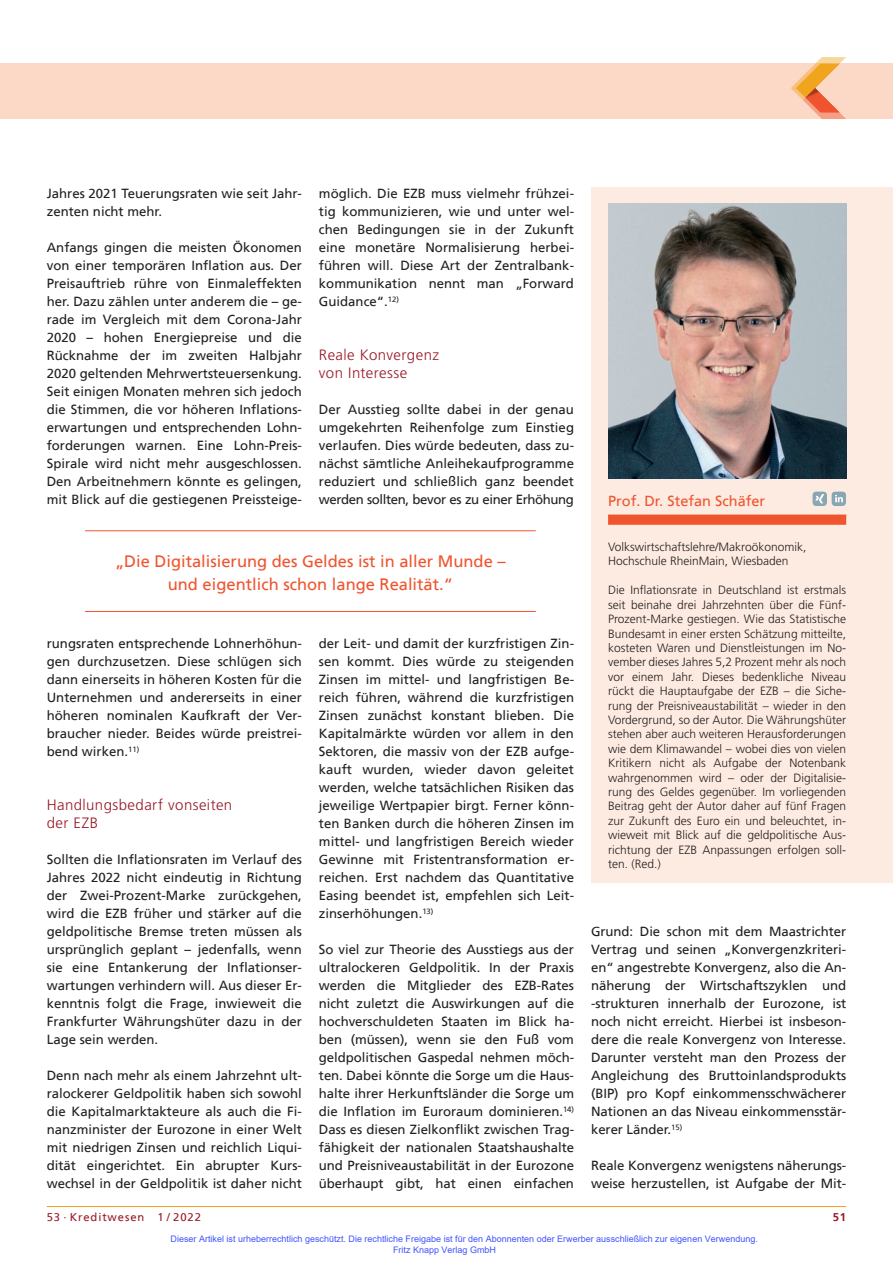
<style>
.page{position:relative;width:893px;height:1263px;background:#fff}
.page>*{position:absolute;margin:0;border:0;box-sizing:border-box;transform-origin:0 0}
.t1{font:16.5px/22.5px "Frutiger";color:#f0542e;text-align:center}
.t2{font:300 15px/18px "Frutiger";letter-spacing:.03em;color:#981a26}
.t3{font:14.55px "Frutiger";color:#f0542e}
.t4{font:13.2px/18px "Frutiger";color:#231f20;text-align:justify}
.t5{font:300 12px/14.4px "Frutiger";color:#231f20}
.t6{font:11.25px "Frutiger";letter-spacing:.08em;color:#981a26}
.t7{font:700 11.25px "Frutiger";color:#981a26}
.t8{font:9px/10.8px "Arial";color:#4054ff}
</style>
<div class="page">
<hr style="left:47px;top:1206px;width:799px;height:1px;background:#f1a31e">
<div style="left:0;top:64px;width:893px;height:55px;background:#fcd9c7"></div>
<svg style="left:791px;top:57px;width:55px;height:62px"></svg>
<div style="left:591px;top:187px;width:302px;height:695px;background:#fdebe1"></div>
<div style="left:608px;top:514px;width:238px;height:11px;background:#f0542e"></div>
<img style="left:608px;top:204px;width:238px;height:274px">
<svg style="left:812px;top:491px;width:34px;height:15px"></svg>
<hr style="left:85px;top:530px;width:451px;height:1px;background:#f0542e">
<hr style="left:85px;top:611px;width:451px;height:1px;background:#f0542e">
<p class="t4" style="left:47px;top:185px;width:257px">Jahres 2021 Teuerungsraten wie seit Jahr&shy;zenten nicht mehr.</p>
<p class="t4" style="left:47px;top:239px;width:257px">Anfangs gingen die meisten Ökonomen von einer temporären Inflation aus. Der Preisauftrieb rühre von Einmaleffekten her. Dazu zählen unter anderem die – ge&shy;rade im Vergleich mit dem Corona-Jahr 2020 – hohen Energiepreise und die Rücknahme der im zweiten Halbjahr 2020 geltenden Mehrwertsteuersenkung.<br>Seit einigen Monaten mehren sich jedoch die Stimmen, die vor höheren Inflations&shy;erwartungen und entsprechenden Lohn&shy;forderungen warnen. Eine Lohn-Preis-Spirale wird nicht mehr ausgeschlossen.<br>Den Arbeitnehmern könnte es gelingen, mit Blick auf die gestiegenen Preissteige-</p>
<p class="t4" style="left:319px;top:185px;width:257px">möglich. Die EZB muss vielmehr frühzei&shy;tig kommunizieren, wie und unter wel&shy;chen Bedingungen sie in der Zukunft eine monetäre Normalisierung herbei&shy;führen will. Diese Art der Zentralbank&shy;kommunikation nennt man „Forward Guidance“.<sup>12)</sup></p>
<p class="t2" style="left:319px;top:346px;width:122px">Reale Konvergenz von Interesse</p>
<p class="t4" style="left:319px;top:401px;width:257px">Der Ausstieg sollte dabei in der genau umgekehrten Reihenfolge zum Einstieg verlaufen. Dies würde bedeuten, dass zu&shy;nächst sämtliche Anleihekaufprogramme reduziert und schließlich ganz beendet werden sollten, bevor es zu einer Erhöhung</p>
<p class="t1" style="left:115px;top:551px;width:392px">„Die Digitalisierung des Geldes ist in aller Munde – und eigentlich schon lange Realität.“</p>
<p class="t4" style="left:47px;top:635px;width:257px">rungsraten entsprechende Lohnerhöhun&shy;gen durchzusetzen. Diese schlügen sich dann einerseits in höheren Kosten für die Unternehmen und andererseits in einer höheren nominalen Kaufkraft der Ver&shy;braucher nieder. Beides würde preistrei&shy;bend wirken.<sup>11)</sup></p>
<p class="t2" style="left:47px;top:796px;width:187px">Handlungsbedarf vonseiten der EZB</p>
<p class="t4" style="left:47px;top:851px;width:257px">Sollten die Inflationsraten im Verlauf des Jahres 2022 nicht eindeutig in Richtung der Zwei-Prozent-Marke zurückgehen, wird die EZB früher und stärker auf die geldpolitische Bremse treten müssen als ursprünglich geplant – jedenfalls, wenn sie eine Entankerung der Inflationser&shy;wartungen verhindern will. Aus dieser Er&shy;kenntnis folgt die Frage, inwieweit die Frankfurter Währungshüter dazu in der Lage sein werden.</p>
<p class="t4" style="left:47px;top:1067px;width:257px">Denn nach mehr als einem Jahrzehnt ult&shy;ralockerer Geldpolitik haben sich sowohl die Kapitalmarktakteure als auch die Fi&shy;nanzminister der Eurozone in einer Welt mit niedrigen Zinsen und reichlich Liqui&shy;dität eingerichtet. Ein abrupter Kurs&shy;wechsel in der Geldpolitik ist daher nicht</p>
<p class="t4" style="left:319px;top:635px;width:257px">der Leit- und damit der kurzfristigen Zin&shy;sen kommt. Dies würde zu steigenden Zinsen im mittel- und langfristigen Be&shy;reich führen, während die kurzfristigen Zinsen zunächst konstant blieben. Die Kapitalmärkte würden vor allem in den Sektoren, die massiv von der EZB aufge&shy;kauft wurden, wieder davon geleitet werden, welche tatsächlichen Risiken das jeweilige Wertpapier birgt. Ferner könn&shy;ten Banken durch die höheren Zinsen im mittel- und langfristigen Bereich wieder Gewinne mit Fristentransformation er&shy;reichen. Erst nachdem das Quantitative Easing beendet ist, empfehlen sich Leit&shy;zinserhöhungen.<sup>13)</sup></p>
<p class="t4" style="left:319px;top:941px;width:257px">So viel zur Theorie des Ausstiegs aus der ultralockeren Geldpolitik. In der Praxis werden die Mitglieder des EZB-Rates nicht zuletzt die Auswirkungen auf die hochverschuldeten Staaten im Blick ha&shy;ben (müssen), wenn sie den Fuß vom geldpolitischen Gaspedal nehmen möch&shy;ten. Dabei könnte die Sorge um die Haus&shy;halte ihrer Herkunftsländer die Sorge um die Inflation im Euroraum dominieren.<sup>14)<br></sup>Dass es diesen Zielkonflikt zwischen Trag&shy;fähigkeit der nationalen Staatshaushalte und Preisniveaustabilität in der Eurozone überhaupt gibt, hat einen einfachen</p>
<p class="t3" style="left:608px;top:494px;width:159px">Prof. Dr. Stefan Schäfer</p>
<p class="t5" style="left:608px;top:539px;width:200px">Volkswirtschaftslehre/Makroökonomik,<br>Hochschule RheinMain, Wiesbaden</p>
<p class="t5" style="left:608px;top:583px;width:240px;text-align:justify">Die Inflationsrate in Deutschland ist erstmals seit beinahe drei Jahrzehnten über die Fünf-Prozent-Marke gestiegen. Wie das Statistische Bundesamt in einer ersten Schätzung mitteilte, kosteten Waren und Dienstleistungen im No&shy;vember dieses Jahres 5,2 Prozent mehr als noch vor einem Jahr. Dieses bedenkliche Niveau rückt die Hauptaufgabe der EZB – die Siche&shy;rung der Preisniveaustabilität – wieder in den Vordergrund, so der Autor. Die Währungshüter stehen aber auch weiteren Herausforderungen wie dem Klimawandel – wobei dies von vielen Kritikern nicht als Aufgabe der Notenbank wahrgenommen wird – oder der Digitalisie&shy;rung des Geldes gegenüber. Im vorliegenden Beitrag geht der Autor daher auf fünf Fragen zur Zukunft des Euro ein und beleuchtet, in&shy;wieweit mit Blick auf die geldpolitische Aus&shy;richtung der EZB Anpassungen erfolgen soll&shy;ten. (Red.)</p>
<p class="t4" style="left:591px;top:923px;width:257px">Grund: Die schon mit dem Maastrichter Vertrag und seinen „Konvergenzkriteri&shy;en“ angestrebte Konvergenz, also die An&shy;näherung der Wirtschaftszyklen und -strukturen innerhalb der Eurozone, ist noch nicht erreicht. Hierbei ist insbeson&shy;dere die reale Konvergenz von Interesse.<br>Darunter versteht man den Prozess der Angleichung des Bruttoinlandsprodukts (BIP) pro Kopf einkommensschwächerer Nationen an das Niveau einkommensstär&shy;kerer Länder.<sup>15)</sup></p>
<p class="t4" style="left:591px;top:1157px;width:257px">Reale Konvergenz wenigstens näherungs&shy;weise herzustellen, ist Aufgabe der Mit-</p>
<p class="t6" style="left:47px;top:1211px;width:156px">53 · Kreditwesen 1 / 2022</p>
<p class="t7" style="left:833px;top:1211px;width:15px">51</p>
<p class="t8" style="left:393px;top:1233px;width:366px;text-indent:-223px">Dieser Artikel ist urheberrechtlich geschützt. Die rechtliche Freigabe ist für den Abonnenten oder Erwerber ausschließlich zur eigenen Verwendung.<br>Fritz Knapp Verlag GmbH</p>
</div>
